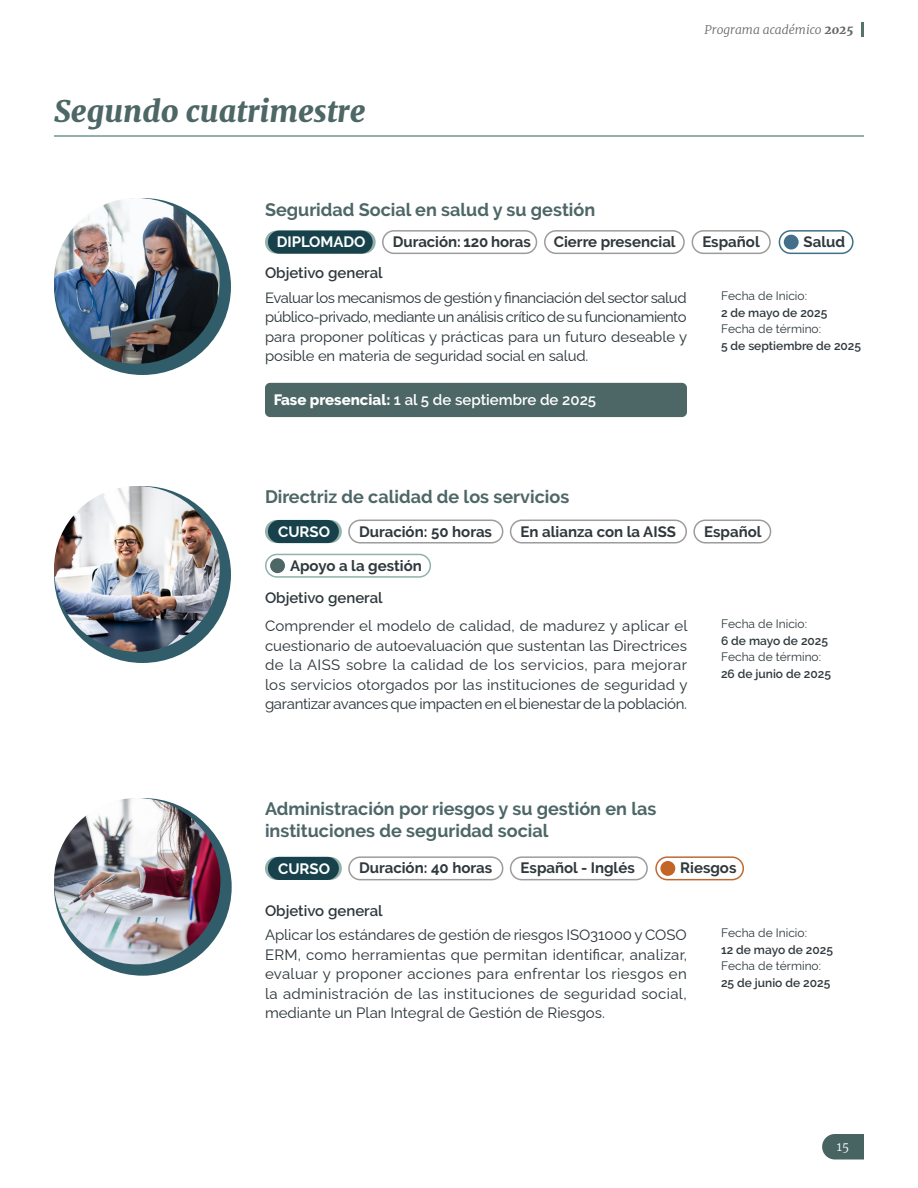
<style>
.page{position:relative;width:918px;height:1188px;background:#fff}
.page>*{position:absolute;margin:0;border:0;box-sizing:border-box;transform-origin:0 0}
.Subtitulos{font:italic 900 30px "Merriweather";color:#4d6666}
.Titulos_Cursos{font:700 18px "Raleway";color:#4d6666}
.Parrafo_Inicio{font:100 15px/19.5px "Raleway";letter-spacing:-.015em;color:#2f383c;text-align:justify}
.Parrafo_Inicio-2{font:700 15px "Raleway";color:#2f383c}
.Parrafo_Inicio-3{font:600 15px "Raleway";color:#2f383c}
.Parrafo_Inicio-4{font:600 15px "Raleway";color:#fff}
.t1{font:700 15px "Raleway";color:#fff}
.Parrafo_Inicio-5{font:100 14.85px/19.5px "Raleway";letter-spacing:-.01em;color:#2f383c;text-align:justify}
.Parrafo_Inicio-6{font:600 12px "Raleway";color:#2f383c}
.Parrafo_Inicio-7{font:12px "Raleway";color:#2f383c}
.t2{font:italic 300 12px "Merriweather";color:#636769}
.t3{font:300 12px "Merriweather";color:#fff}
.s1{font-weight:900}
.s2{font-weight:800}
</style>
<div class="page">
<hr style="left:861px;top:23px;width:3px;height:14px;background:#557368">
<svg style="left:822px;top:1134px;width:42px;height:26px"></svg>
<div style="left:265px;top:383px;width:422px;height:34px;background:#4d6666;border-radius:5px"></div>
<div style="left:382px;top:230px;width:155px;height:24px;border:2px solid #9c9c9c;border-radius:11px"></div>
<div style="left:779px;top:230px;width:75px;height:24px;border:2px solid #406f88;border-radius:11px"></div>
<div style="left:265px;top:554px;width:166px;height:24px;border:2px solid #92b1aa;border-radius:11px"></div>
<div style="left:784px;top:235px;width:15px;height:15px;background:#436f8a;border-radius:50%"></div>
<div style="left:270px;top:558px;width:15px;height:15px;background:#4d6666;border-radius:50%"></div>
<svg style="left:265px;top:231px;width:111px;height:23px"></svg>
<div style="left:268px;top:231px;width:105px;height:23px;background:#17414b;border-radius:12px"></div>
<div style="left:692px;top:230px;width:79px;height:24px;border:2px solid #9c9c9c;border-radius:11px"></div>
<div style="left:544px;top:230px;width:141px;height:24px;border:2px solid #9c9c9c;border-radius:11px"></div>
<div style="left:510px;top:856px;width:138px;height:24px;border:2px solid #9c9c9c;border-radius:11px"></div>
<div style="left:693px;top:520px;width:78px;height:24px;border:2px solid #9c9c9c;border-radius:11px"></div>
<div style="left:510px;top:520px;width:177px;height:24px;border:2px solid #9c9c9c;border-radius:11px"></div>
<div style="left:348px;top:856px;width:155px;height:24px;border:2px solid #9c9c9c;border-radius:11px"></div>
<div style="left:348px;top:520px;width:155px;height:24px;border:2px solid #9c9c9c;border-radius:11px"></div>
<svg style="left:265px;top:857px;width:77px;height:23px"></svg>
<svg style="left:265px;top:520px;width:77px;height:23px"></svg>
<div style="left:268px;top:857px;width:71px;height:23px;background:#17414b;border-radius:12px"></div>
<div style="left:268px;top:520px;width:71px;height:23px;background:#17414b;border-radius:12px"></div>
<hr style="left:54px;top:135px;width:810px;height:2px;background:#92b1aa">
<div style="left:54px;top:198px;width:177px;height:177px;background:#315d6a;border-radius:50%"></div>
<img style="left:54px;top:198px;width:166px;height:166px;border-radius:83px">
<div style="left:54px;top:486px;width:177px;height:177px;background:#315d6a;border-radius:50%"></div>
<img style="left:54px;top:486px;width:166px;height:166px;border-radius:83px">
<div style="left:655px;top:856px;width:89px;height:24px;border:2px solid #bf6932;border-radius:11px"></div>
<div style="left:660px;top:861px;width:15px;height:15px;background:#c26527;border-radius:50%"></div>
<div style="left:54px;top:798px;width:178px;height:178px;background:#315d6a;border-radius:50%"></div>
<img style="left:54px;top:798px;width:166px;height:166px;border-radius:83px">
<p class="Subtitulos" style="left:54px;top:90px;width:313px">Segundo cuatrimestre</p>
<p class="Titulos_Cursos" style="left:265px;top:199px;width:332px">Seguridad Social en salud y su gestión</p>
<p class="t2" style="left:705px;top:22px;width:150px">Programa académico <span class="s1">2025</span></p>
<p class="t1" style="left:277px;top:233px;width:90px">DIPLOMADO</p>
<p class="Parrafo_Inicio-2" style="left:393px;top:233px;width:140px">Duración: 120 horas</p>
<p class="Parrafo_Inicio-2" style="left:804px;top:233px;width:43px">Salud</p>
<p class="Parrafo_Inicio-2" style="left:554px;top:233px;width:123px">Cierre presencial</p>
<p class="Parrafo_Inicio-2" style="left:702px;top:233px;width:59px">Español</p>
<p class="Parrafo_Inicio-3" style="left:265px;top:264px;width:119px">Objetivo general</p>
<p class="Parrafo_Inicio-5" style="left:265px;top:286px;width:424px">Evaluar los mecanismos de gestión y financiación del sector salud público-privado, mediante un análisis crítico de su funcionamiento para proponer políticas y prácticas para un futuro deseable y posible en materia de seguridad social en salud.</p>
<p class="Parrafo_Inicio-7" style="left:721px;top:289px;width:88px">Fecha de Inicio:</p>
<p class="Parrafo_Inicio-6" style="left:721px;top:306px;width:108px">2 de mayo de 2025</p>
<p class="Parrafo_Inicio-7" style="left:721px;top:322px;width:102px">Fecha de término:</p>
<p class="Parrafo_Inicio-6" style="left:721px;top:339px;width:142px">5 de septiembre de 2025</p>
<p class="Parrafo_Inicio-4" style="left:274px;top:391px;width:324px"><span class="s2">Fase presencial:</span> 1 al 5 de septiembre de 2025</p>
<p class="Titulos_Cursos" style="left:265px;top:486px;width:306px">Directriz de calidad de los servicios</p>
<p class="t1" style="left:278px;top:523px;width:54px">CURSO</p>
<p class="Parrafo_Inicio-2" style="left:359px;top:523px;width:135px">Duración: 50 horas</p>
<p class="Parrafo_Inicio-2" style="left:290px;top:557px;width:133px">Apoyo a la gestión</p>
<p class="Parrafo_Inicio-3" style="left:265px;top:589px;width:119px">Objetivo general</p>
<p class="Parrafo_Inicio-2" style="left:521px;top:523px;width:157px">En alianza con la AISS</p>
<p class="Parrafo_Inicio-2" style="left:704px;top:523px;width:59px">Español</p>
<p class="Parrafo_Inicio" style="left:265px;top:614px;width:424px">Comprender el modelo de calidad, de madurez y aplicar el cuestionario de autoevaluación que sustentan las Directrices de la AISS sobre la calidad de los servicios, para mejorar los servicios otorgados por las instituciones de seguridad y garantizar avances que impacten en el bienestar de la población.</p>
<p class="Parrafo_Inicio-7" style="left:721px;top:617px;width:88px">Fecha de Inicio:</p>
<p class="Parrafo_Inicio-6" style="left:721px;top:634px;width:109px">6 de mayo de 2025</p>
<p class="Parrafo_Inicio-7" style="left:721px;top:650px;width:102px">Fecha de término:</p>
<p class="Parrafo_Inicio-6" style="left:721px;top:667px;width:112px">26 de junio de 2025</p>
<p class="Titulos_Cursos" style="left:265px;top:798px;width:393px">Administración por riesgos y su gestión en las</p>
<p class="Titulos_Cursos" style="left:265px;top:820px;width:285px">instituciones de seguridad social</p>
<p class="t1" style="left:278px;top:860px;width:54px">CURSO</p>
<p class="Parrafo_Inicio-2" style="left:359px;top:860px;width:135px">Duración: 40 horas</p>
<p class="Parrafo_Inicio-3" style="left:265px;top:902px;width:119px">Objetivo general</p>
<p class="Parrafo_Inicio-2" style="left:521px;top:860px;width:116px">Español - Inglés</p>
<p class="Parrafo_Inicio-2" style="left:680px;top:860px;width:58px">Riesgos</p>
<p class="Parrafo_Inicio" style="left:265px;top:923px;width:424px">Aplicar los estándares de gestión de riesgos ISO31000 y COSO ERM, como herramientas que permitan identificar, analizar, evaluar y proponer acciones para enfrentar los riesgos en la administración de las instituciones de seguridad social, mediante un Plan Integral de Gestión de Riesgos.</p>
<p class="Parrafo_Inicio-7" style="left:721px;top:926px;width:88px">Fecha de Inicio:</p>
<p class="Parrafo_Inicio-6" style="left:721px;top:943px;width:114px">12 de mayo de 2025</p>
<p class="Parrafo_Inicio-7" style="left:721px;top:959px;width:102px">Fecha de término:</p>
<p class="Parrafo_Inicio-6" style="left:721px;top:976px;width:111px">25 de junio de 2025</p>
<p class="t3" style="left:837px;top:1138px;width:14px">15</p>
</div>
